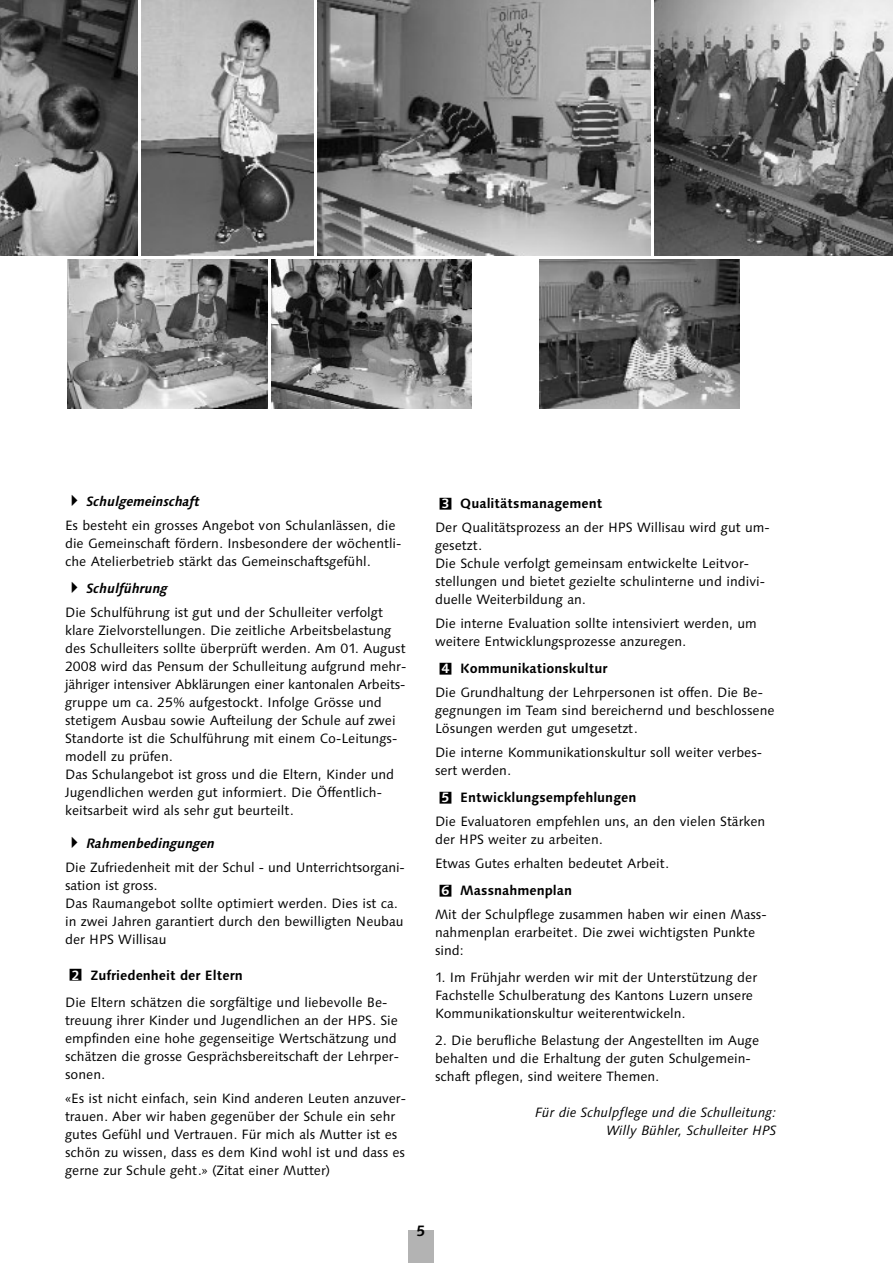
<style>
.page{position:relative;width:893px;height:1263px;background:#fff}
.page>*{position:absolute;margin:0;border:0;box-sizing:border-box;transform-origin:0 0}
.t1{font:700 15px "Linotype Syntax";color:#000}
.t2{font:13.5px/18px "Linotype Syntax";color:#000}
.t3{font:italic 13.5px/18px "Linotype Syntax";color:#000;text-align:right}
.t4{font:italic 700 13.5px "Linotype Syntax";color:#000}
.s1{font-weight:700;color:#fff}
.s2{font-weight:700}
</style>
<div class="page">
<img style="left:654px;top:1px;width:239px;height:255px">
<div style="left:408px;top:1230px;width:25px;height:33px;background:#b3b3b3"></div>
<img style="left:0;top:1px;width:137px;height:255px">
<img style="left:271px;top:260px;width:200px;height:148px">
<img style="left:540px;top:260px;width:200px;height:148px">
<img style="left:68px;top:260px;width:200px;height:148px">
<img style="left:141px;top:1px;width:172px;height:255px">
<img style="left:317px;top:1px;width:333px;height:255px">
<p class="t4" style="left:86px;top:495px;width:115px">Schulgemeinschaft</p>
<p class="t2" style="left:65px;top:517px;width:338px">Es besteht ein grosses Angebot von Schulanlässen, die die Gemeinschaft fördern. Insbesondere der wöchentli&shy;che Atelierbetrieb stärkt das Gemeinschaftsgefühl.</p>
<p class="t4" style="left:86px;top:582px;width:83px">Schulführung</p>
<p class="t2" style="left:65px;top:604px;width:343px">Die Schulführung ist gut und der Schulleiter verfolgt klare Zielvorstellungen. Die zeitliche Arbeitsbelastung des Schulleiters sollte überprüft werden. Am 01. August 2008 wird das Pensum der Schulleitung aufgrund mehr&shy;jähriger intensiver Abklärungen einer kantonalen Arbeits&shy;gruppe um ca. 25% aufgestockt. Infolge Grösse und stetigem Ausbau sowie Aufteilung der Schule auf zwei Standorte ist die Schulführung mit einem Co-Leitungs&shy;modell zu prüfen.<br>Das Schulangebot ist gross und die Eltern, Kinder und Jugendlichen werden gut informiert. Die Öffentlich&shy;keitsarbeit wird als sehr gut beurteilt.</p>
<p class="t4" style="left:86px;top:837px;width:130px">Rahmenbedingungen</p>
<p class="t2" style="left:65px;top:859px;width:341px">Die Zufriedenheit mit der Schul - und Unterrichtsorgani&shy;sation ist gross.<br>Das Raumangebot sollte optimiert werden. Dies ist ca. in zwei Jahren garantiert durch den bewilligten Neubau der HPS Willisau</p>
<p class="t2" style="left:65px;top:962px;width:324px;line-height:27px;text-indent:6px"><span class="s1">2</span> <span class="s2">Zufriedenheit der Eltern<br></span>Die Eltern schätzen die sorgfältige und liebevolle Be-</p>
<p class="t2" style="left:65px;top:1012px;width:335px">treuung ihrer Kinder und Jugendlichen an der HPS. Sie empfinden eine hohe gegenseitige Wertschätzung und schätzen die grosse Gesprächsbereitschaft der Lehrper&shy;sonen.</p>
<p class="t2" style="left:65px;top:1090px;width:342px">«Es ist nicht einfach, sein Kind anderen Leuten anzuver&shy;trauen. Aber wir haben gegenüber der Schule ein sehr gutes Gefühl und Vertrauen. Für mich als Mutter ist es schön zu wissen, dass es dem Kind wohl ist und dass es gerne zur Schule geht.» (Zitat einer Mutter)</p>
<p class="t2" style="left:435px;top:492px;width:336px;line-height:24px;text-indent:6px"><span class="s1">3</span> <span class="s2">Qualitätsmanagement<br></span>Der Qualitätsprozess an der HPS Willisau wird gut um-</p>
<p class="t2" style="left:435px;top:537px;width:331px">gesetzt.<br>Die Schule verfolgt gemeinsam entwickelte Leitvor&shy;stellungen und bietet gezielte schulinterne und indivi&shy;duelle Weiterbildung an.</p>
<p class="t2" style="left:435px;top:615px;width:323px">Die interne Evaluation sollte intensiviert werden, um weitere Entwicklungsprozesse anzuregen.</p>
<p class="t2" style="left:435px;top:657px;width:329px;line-height:24px;text-indent:6px"><span class="s1">4</span> <span class="s2">Kommunikationskultur<br></span>Die Grundhaltung der Lehrpersonen ist offen. Die Be-</p>
<p class="t2" style="left:435px;top:702px;width:341px">gegnungen im Team sind bereichernd und beschlossene<br>Lösungen werden gut umgesetzt.</p>
<p class="t2" style="left:435px;top:744px;width:329px">Die interne Kommunikationskultur soll weiter verbes&shy;sert werden.</p>
<p class="t2" style="left:435px;top:786px;width:332px;line-height:24px;text-indent:6px"><span class="s1">5</span> <span class="s2">Entwicklungsempfehlungen<br></span>Die Evaluatoren empfehlen uns, an den vielen Stärken</p>
<p class="t2" style="left:435px;top:828px;width:236px;line-height:24px">der HPS weiter zu arbeiten.<br>Etwas Gutes erhalten bedeutet Arbeit.</p>
<p class="t2" style="left:435px;top:879px;width:333px;line-height:24px;text-indent:6px"><span class="s1">6</span> <span class="s2">Massnahmenplan<br></span>Mit der Schulpflege zusammen haben wir einen Mass-</p>
<p class="t2" style="left:435px;top:924px;width:322px">nahmenplan erarbeitet. Die zwei wichtigsten Punkte sind:</p>
<p class="t2" style="left:435px;top:969px;width:324px">1. Im Frühjahr werden wir mit der Unterstützung der<br>Fachstelle Schulberatung des Kantons Luzern unsere<br>Kommunikationskultur weiterentwickeln.</p>
<p class="t2" style="left:435px;top:1032px;width:326px">2. Die berufliche Belastung der Angestellten im Auge behalten und die Erhaltung der guten Schulgemein&shy;schaft pflegen, sind weitere Themen.</p>
<p class="t3" style="left:535px;top:1104px;width:243px">Für die Schulpflege und die Schulleitung:<br>Willy Bühler, Schulleiter HPS</p>
<p class="t1" style="left:416px;top:1224px;width:10px">5</p>
</div>
